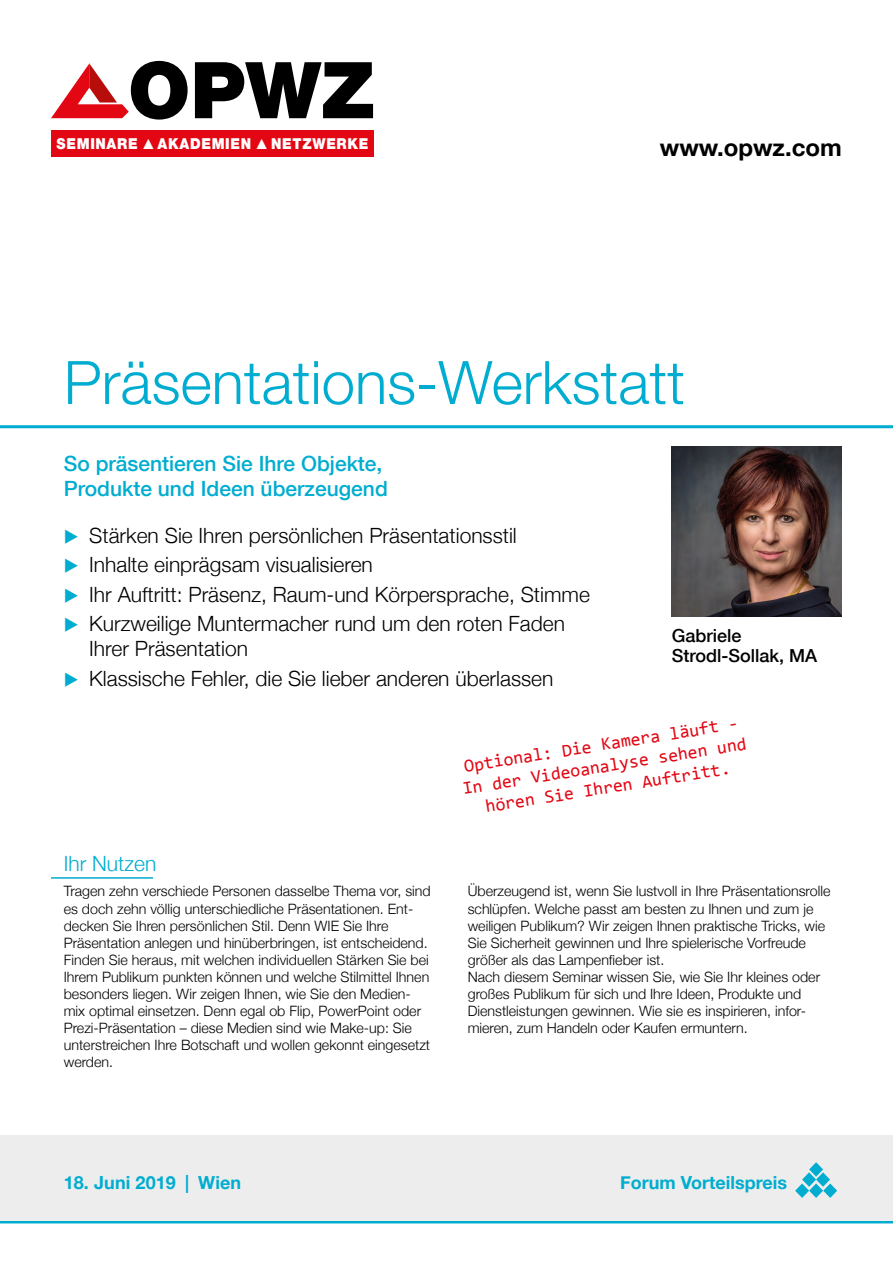
<style>
.page{position:relative;width:893px;height:1263px;background:#fff}
.page>*{position:absolute;margin:0;border:0;box-sizing:border-box;transform-origin:0 0}
.t1{font:900 78.45px "Helvetica Neue";color:#000}
.t2{font:300 60px "Helvetica Neue";color:#00add0}
.t3{font:700 24px "Helvetica Neue";color:#000}
.t4{font:300 21px/29.4px "Helvetica Neue";color:#000}
.t5{font:500 21px/25.5px "Helvetica Neue";color:#00add0}
.t6{font:300 21px "Helvetica Neue";color:#00add0}
.t7{font:18px/21.6px "Consolas";color:#e30613;text-align:center}
.t8{font:700 18px "Helvetica Neue";color:#00add0}
.t9{font:500 18px/19.5px "Helvetica Neue";color:#000}
.t10{font:900 15.15px "Helvetica Neue";letter-spacing:.05em;color:#fff;scale:.9 1}
.t11{font:300 14.25px/17.1px "Helvetica Neue";color:#000}
.s1{color:#00add0}
</style>
<div class="page">
<hr style="left:0;top:1220px;width:893px;height:3px;background:#00add0">
<hr style="left:0;top:425px;width:893px;height:3px;background:#00add0">
<div style="left:51px;top:130px;width:322px;height:26px;background:#e30613"></div>
<svg style="left:51px;top:63px;width:78px;height:55px"></svg>
<img style="left:672px;top:446px;width:170px;height:171px">
<hr style="left:51px;top:877px;width:102px;height:2px;background:#00add0">
<div style="left:0;top:1135px;width:514px;height:85px;background:#ededed"></div>
<div style="left:513px;top:1135px;width:380px;height:85px;background:#ededed"></div>
<svg style="left:795px;top:1162px;width:42px;height:36px"></svg>
<h1 class="t1" style="left:128px;top:43px;width:248px">OPWZ</h1>
<p class="t10" style="left:158px;top:134px;width:106px">AKADEMIEN</p>
<p class="t10" style="left:271px;top:134px;width:110px">NETZWERKE</p>
<p class="t10" style="left:57px;top:134px;width:92px">SEMINARE</p>
<h3 class="t3" style="left:660px;top:133px;width:184px">www.opwz.com</h3>
<h2 class="t2" style="left:64px;top:346px;width:623px">Präsentations-Werkstatt</h2>
<h3 class="t5" style="left:64px;top:450px;width:326px">So präsentieren Sie Ihre Objekte,<br>Produkte und Ideen überzeugend</h3>
<h3 class="t4" style="left:64px;top:520px;width:528px"><span class="s1">▶</span> Stärken Sie Ihren persönlichen Präsentationsstil<br><span class="s1">▶</span> Inhalte einprägsam visualisieren<br><span class="s1">▶</span> Ihr Auftritt: Präsenz, Raum-und Körpersprache, Stimme <span class="s1">▶</span> Kurzweilige Muntermacher rund um den roten Faden</h3>
<h3 class="t4" style="left:64px;top:634px;width:491px;text-indent:26px">Ihrer Präsentation<br><span class="s1">▶</span> Klassische Fehler, die Sie lieber anderen überlassen</h3>
<p class="t9" style="left:672px;top:626px;width:147px">Gabriele<br>Strodl-Sollak, MA</p>
<p class="t7" style="left:458px;top:756px;width:289px;rotate:-9deg">Optional: Die Kamera läuft -<br>In der Videoanalyse sehen und hören Sie Ihren Auftritt.</p>
<h3 class="t6" style="left:64px;top:850px;width:94px">Ihr Nutzen</h3>
<p class="t11" style="left:64px;top:882px;width:368px">Tragen zehn verschiede Personen dasselbe Thema vor, sind es doch zehn völlig unterschiedliche Präsentationen. Ent&shy;decken Sie Ihren persönlichen Stil. Denn WIE Sie Ihre Präsentation anlegen und hinüberbringen, ist entscheidend.<br>Finden Sie heraus, mit welchen individuellen Stärken Sie bei Ihrem Publikum punkten können und welche Stilmittel Ihnen besonders liegen. Wir zeigen Ihnen, wie Sie den Medien&shy;mix optimal einsetzen. Denn egal ob Flip, PowerPoint oder Prezi-Präsentation – diese Medien sind wie Make-up: Sie unterstreichen Ihre Botschaft und wollen gekonnt eingesetzt werden.</p>
<p class="t11" style="left:468px;top:882px;width:364px">Überzeugend ist, wenn Sie lustvoll in Ihre Präsentationsrolle schlüpfen. Welche passt am besten zu Ihnen und zum je weiligen Publikum? Wir zeigen Ihnen praktische Tricks, wie Sie Sicherheit gewinnen und Ihre spielerische Vorfreude größer als das Lampenfieber ist.<br>Nach diesem Seminar wissen Sie, wie Sie Ihr kleines oder großes Publikum für sich und Ihre Ideen, Produkte und Dienstleistungen gewinnen. Wie sie es inspirieren, infor&shy;mieren, zum Handeln oder Kaufen ermuntern.</p>
<p class="t8" style="left:64px;top:1171px;width:179px">18. Juni 2019 | Wien</p>
<p class="t8" style="left:620px;top:1171px;width:168px">Forum Vorteilspreis</p>
</div>
